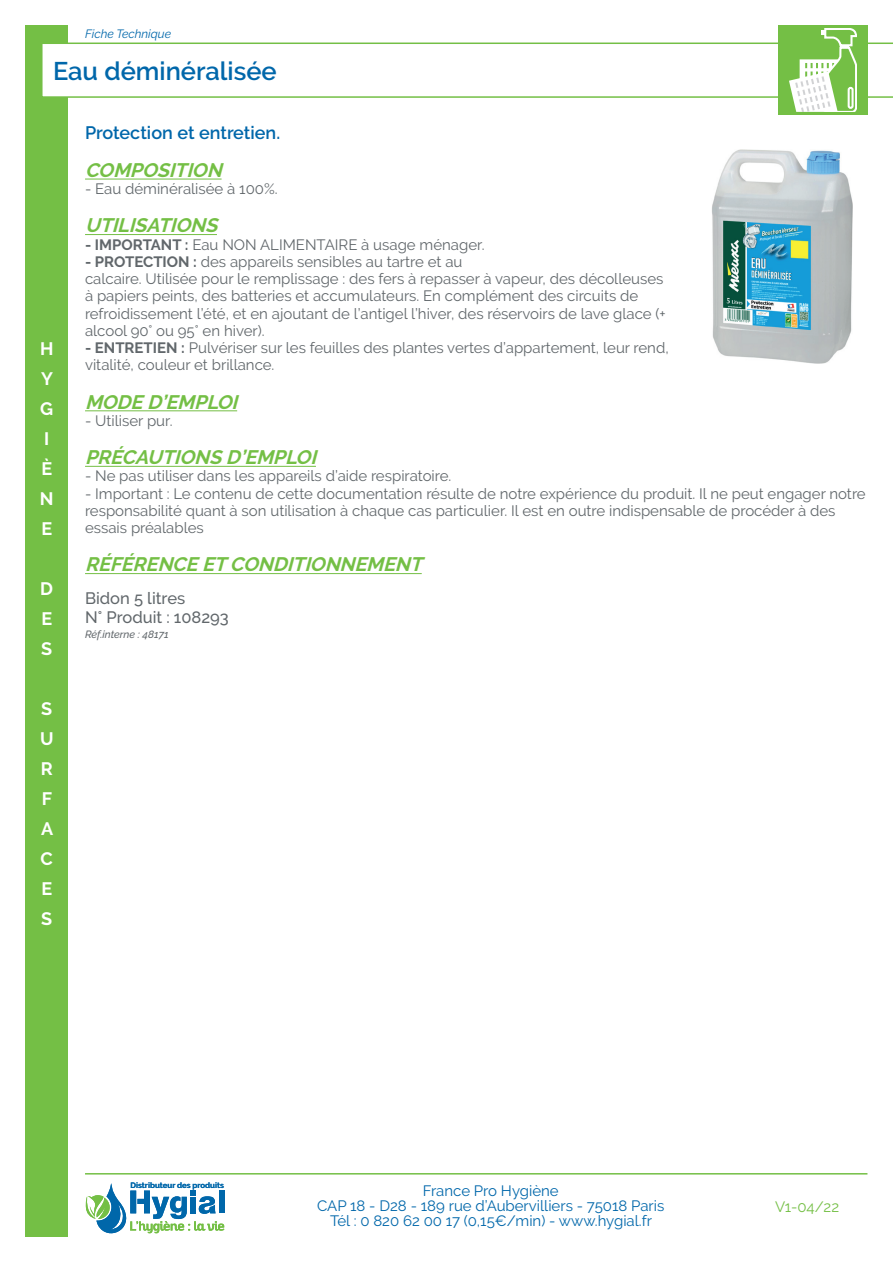
<style>
.page{position:relative;width:893px;height:1263px;background:#fff}
.page>*{position:absolute;margin:0;border:0;box-sizing:border-box;transform-origin:0 0}
.t1{font:600 25.5px "Raleway";color:#0067aa}
.t2{font:italic 700 19.5px "Raleway";color:#74bf45}
.t3{font:600 18px "Raleway";color:#0067aa}
.t4{font:700 18px/30px "Raleway";color:#fff;text-align:justify}
.t5{font:500 16.5px/19.5px "Raleway";color:#61676b}
.t6{font:15px/17.2px "Raleway";color:#61676b}
.t7{font:15px/15px "Raleway";color:#0067aa;text-align:center}
.t8{font:15px "Raleway";color:#74bf45}
.t9{font:italic 12px "Raleway";color:#0067aa}
.t10{font:italic 500 10.5px "Raleway";color:#61676b}
.t11{font:700 7.8px "Raleway";color:#0067aa}
.s1{font-weight:700}
</style>
<div class="page">
<hr style="left:85px;top:1173px;width:782px;height:1px;background:#74bf45">
<div style="left:26px;top:26px;width:42px;height:1211px;background:#74bf45"></div>
<svg style="left:42px;top:43px;width:851px;height:55px"></svg>
<div style="left:778px;top:26px;width:89px;height:89px;background:#74bf45"></div>
<svg style="left:85px;top:1183px;width:139px;height:50px"></svg>
<hr style="left:85px;top:179px;width:137px;height:1px;background:#74bf45">
<hr style="left:85px;top:234px;width:132px;height:1px;background:#74bf45">
<hr style="left:85px;top:410px;width:152px;height:1px;background:#74bf45">
<hr style="left:85px;top:466px;width:231px;height:1px;background:#74bf45">
<hr style="left:85px;top:573px;width:337px;height:1px;background:#74bf45">
<svg style="left:789px;top:28px;width:68px;height:84px"></svg>
<img style="left:712px;top:150px;width:141px;height:214px">
<p class="t9" style="left:85px;top:27px;width:88px">Fiche Technique</p>
<h1 class="t1" style="left:53px;top:56px;width:225px">Eau déminéralisée</h1>
<p class="t4" style="left:40px;top:334px;width:15px;text-align:left">H<br>Y<br>G<br>I<br>È<br>N<br>E</p>
<p class="t4" style="left:40px;top:574px;width:14px">D E S</p>
<p class="t4" style="left:40px;top:694px;width:15px">S U R F A C E S</p>
<p class="t3" style="left:85px;top:122px;width:197px">Protection et entretien.</p>
<h2 class="t2" style="left:85px;top:159px;width:144px">COMPOSITION</h2>
<p class="t6" style="left:85px;top:180px;width:194px">- Eau déminéralisée à 100%.</p>
<h2 class="t2" style="left:85px;top:214px;width:139px">UTILISATIONS</h2>
<p class="t6" style="left:85px;top:236px;width:401px"><span class="s1">- IMPORTANT :</span> Eau NON ALIMENTAIRE à usage ménager.</p>
<p class="t6" style="left:85px;top:253px;width:582px"><span class="s1">- PROTECTION :</span> des appareils sensibles au tartre et au<br>calcaire. Utilisée pour le remplissage : des fers à repasser à vapeur, des décolleuses à papiers peints, des batteries et accumulateurs. En complément des circuits de refroidissement l’été, et en ajoutant de l’antigel l’hiver, des réservoirs de lave glace (+ alcool 90° ou 95° en hiver).</p>
<p class="t6" style="left:85px;top:339px;width:585px"><span class="s1">- ENTRETIEN :</span> Pulvériser sur les feuilles des plantes vertes d’appartement, leur rend, vitalité, couleur et brillance.</p>
<h2 class="t2" style="left:85px;top:391px;width:160px">MODE D’EMPLOI</h2>
<p class="t6" style="left:85px;top:412px;width:89px">- Utiliser pur.</p>
<h2 class="t2" style="left:85px;top:446px;width:238px">PRÉCAUTIONS D’EMPLOI</h2>
<p class="t6" style="left:85px;top:467px;width:368px">- Ne pas utiliser dans les appareils d’aide respiratoire.</p>
<p class="t6" style="left:85px;top:485px;width:782px">- Important : Le contenu de cette documentation résulte de notre expérience du produit. Il ne peut engager notre responsabilité quant à son utilisation à chaque cas particulier. Il est en outre indispensable de procéder à des essais préalables</p>
<h2 class="t2" style="left:85px;top:553px;width:344px">RÉFÉRENCE ETCONDITIONNEMENT</h2>
<p class="t5" style="left:85px;top:588px;width:145px">Bidon 5 litres<br>N° Produit : 108293</p>
<p class="t10" style="left:85px;top:628px;width:85px">Réf.interne : 48171</p>
<p class="t11" style="left:130px;top:1180px;width:95px">Distributeur des produits</p>
<p class="t7" style="left:317px;top:1183px;width:349px">France Pro Hygiène<br>CAP 18 - D28 - 189 rue d’Aubervilliers - 75018 Paris<br>Tél : 0 820 62 00 17 (0,15€/min) - www.hygial.fr</p>
<p class="t8" style="left:775px;top:1198px;width:66px">V1-04/22</p>
</div>
